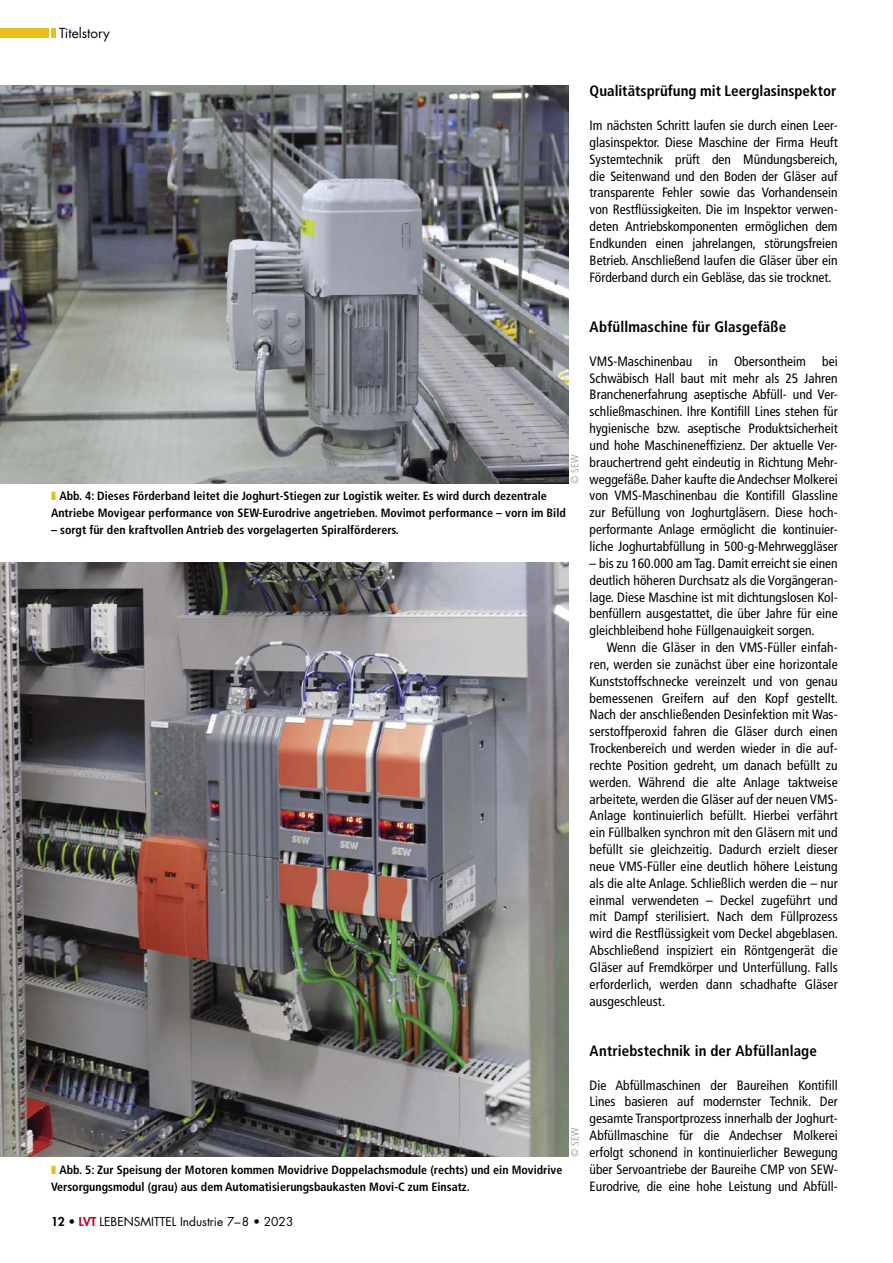
<style>
.page{position:relative;width:893px;height:1263px;background:#fff}
.page>*{position:absolute;margin:0;border:0;box-sizing:border-box;transform-origin:0 0}
.t1{font:700 condensed 15px "Frutiger LT Std";letter-spacing:.005em;color:#000}
.t2{font:condensed 13.5px/16.8px "Frutiger LT Std";color:#000;text-align:justify}
.t3{font:13.5px "Futura Std";color:#000}
.t4{font:700 condensed 12px/16.8px "Frutiger LT Std";color:#000}
.t5{font:12px "Futura Std";color:#000}
.t6{font:condensed 10.5px "Frutiger LT Std";color:#aaa}
.s1{color:#e7c01f}
.s2{font-weight:800}
.s3{font-weight:800;color:#be0027}
</style>
<div class="page">
<img style="left:0;top:85px;width:568px;height:399px">
<img style="left:0;top:563px;width:568px;height:594px">
<hr style="left:51px;top:28px;width:4px;height:10px;background:#e7c01f">
<div style="left:0;top:28px;width:48px;height:10px;background:#e7c01f"></div>
<p class="t3" style="left:59px;top:24px;width:52px">Titelstory</p>
<p class="t6" style="left:569px;top:484px;width:30px;rotate:-90deg">© SEW</p>
<p class="t4" style="left:51px;top:488px;width:516px"><span class="s1">❚</span> Abb. 4: Dieses Förderband leitet die Joghurt-Stiegen zur Logistik weiter. Es wird durch dezentrale<br>Antriebe Movigear performance von SEW-Eurodrive angetrieben. Movimot performance – vorn im Bild</p>
<p class="t4" style="left:51px;top:521px;width:349px">– sorgt für den kraftvollen Antrieb des vorgelagerten Spiralförderers.</p>
<p class="t4" style="left:51px;top:1161px;width:513px"><span class="s1">❚</span> Abb. 5: Zur Speisung der Motoren kommen Movidrive Doppelachsmodule (rechts) und ein Movidrive<br>Versorgungsmodul (grau) aus dem Automatisierungsbaukasten Movi-C zum Einsatz.</p>
<p class="t6" style="left:569px;top:1157px;width:30px;rotate:-90deg">© SEW</p>
<p class="t5" style="left:51px;top:1214px;width:244px"><span class="s2">12 •</span> <span class="s3">LVT</span> LEBENSMITTEL Industrie 7–8 • 2023</p>
<p class="t1" style="left:590px;top:82px;width:248px">Qualitätsprüfung mit Leerglasinspektor</p>
<p class="t2" style="left:590px;top:117px;width:250px">Im nächsten Schritt laufen sie durch einen Leer&shy;glasinspektor. Diese Maschine der Firma Heuft Systemtechnik prüft den Mündungsbereich, die Seitenwand und den Boden der Gläser auf transparente Fehler sowie das Vorhandensein von Restflüssigkeiten. Die im Inspektor verwen&shy;deten Antriebskomponenten ermöglichen dem Endkunden einen jahrelangen, störungsfreien Betrieb. Anschließend laufen die Gläser über ein Förderband durch ein Gebläse, das sie trocknet.</p>
<p class="t1" style="left:590px;top:318px;width:198px">Abfüllmaschine für Glasgefäße</p>
<p class="t2" style="left:590px;top:353px;width:250px">VMS-Maschinenbau in Obersontheim bei Schwäbisch Hall baut mit mehr als 25 Jahren Branchenerfahrung aseptische Abfüll- und Ver&shy;schließmaschinen. Ihre Kontifill Lines stehen für hygienische bzw. aseptische Produktsicherheit und hohe Maschineneffizienz. Der aktuelle Ver&shy;brauchertrend geht eindeutig in Richtung Mehr&shy;weggefäße. Daher kaufte die Andechser Molkerei von VMS-Maschinenbau die Kontifill Glassline zur Befüllung von Joghurtgläsern. Diese hoch&shy;performante Anlage ermöglicht die kontinuier&shy;liche Joghurtabfüllung in 500-g-Mehrweggläser</p>
<p class="t2" style="left:590px;top:555px;width:250px">– bis zu 160.000 am Tag. Damit erreicht sie einen deutlich höheren Durchsatz als die Vorgängeran&shy;lage. Diese Maschine ist mit dichtungslosen Kol&shy;benfüllern ausgestattet, die über Jahre für eine gleichbleibend hohe Füllgenauigkeit sorgen.</p>
<p class="t2" style="left:590px;top:639px;width:250px;text-indent:17px">Wenn die Gläser in den VMS-Füller einfah&shy;ren, werden sie zunächst über eine horizontale Kunststoffschnecke vereinzelt und von genau bemessenen Greifern auf den Kopf gestellt.<br>Nach der anschließenden Desinfektion mit Was&shy;serstoffperoxid fahren die Gläser durch einen Trockenbereich und werden wieder in die auf&shy;rechte Position gedreht, um danach befüllt zu werden. Während die alte Anlage taktweise arbeitete, werden die Gläser auf der neuen VMS-Anlage kontinuierlich befüllt. Hierbei verfährt ein Füllbalken synchron mit den Gläsern mit und befüllt sie gleichzeitig. Dadurch erzielt dieser neue VMS-Füller eine deutlich höhere Leistung als die alte Anlage. Schließlich werden die – nur einmal verwendeten – Deckel zugeführt und mit Dampf sterilisiert. Nach dem Füllprozess wird die Restflüssigkeit vom Deckel abgeblasen.<br>Abschließend inspiziert ein Röntgengerät die Gläser auf Fremdkörper und Unterfüllung. Falls erforderlich, werden dann schadhafte Gläser ausgeschleust.</p>
<p class="t1" style="left:590px;top:1042px;width:229px">Antriebstechnik in der Abfüllanlage</p>
<p class="t2" style="left:590px;top:1076px;width:250px">Die Abfüllmaschinen der Baureihen Kontifill Lines basieren auf modernster Technik. Der gesamte Transportprozess innerhalb der Joghurt-Abfüllmaschine für die Andechser Molkerei erfolgt schonend in kontinuierlicher Bewegung über Servoantriebe der Baureihe CMP von SEW-Eurodrive, die eine hohe Leistung und Abfüll-</p>
</div>
